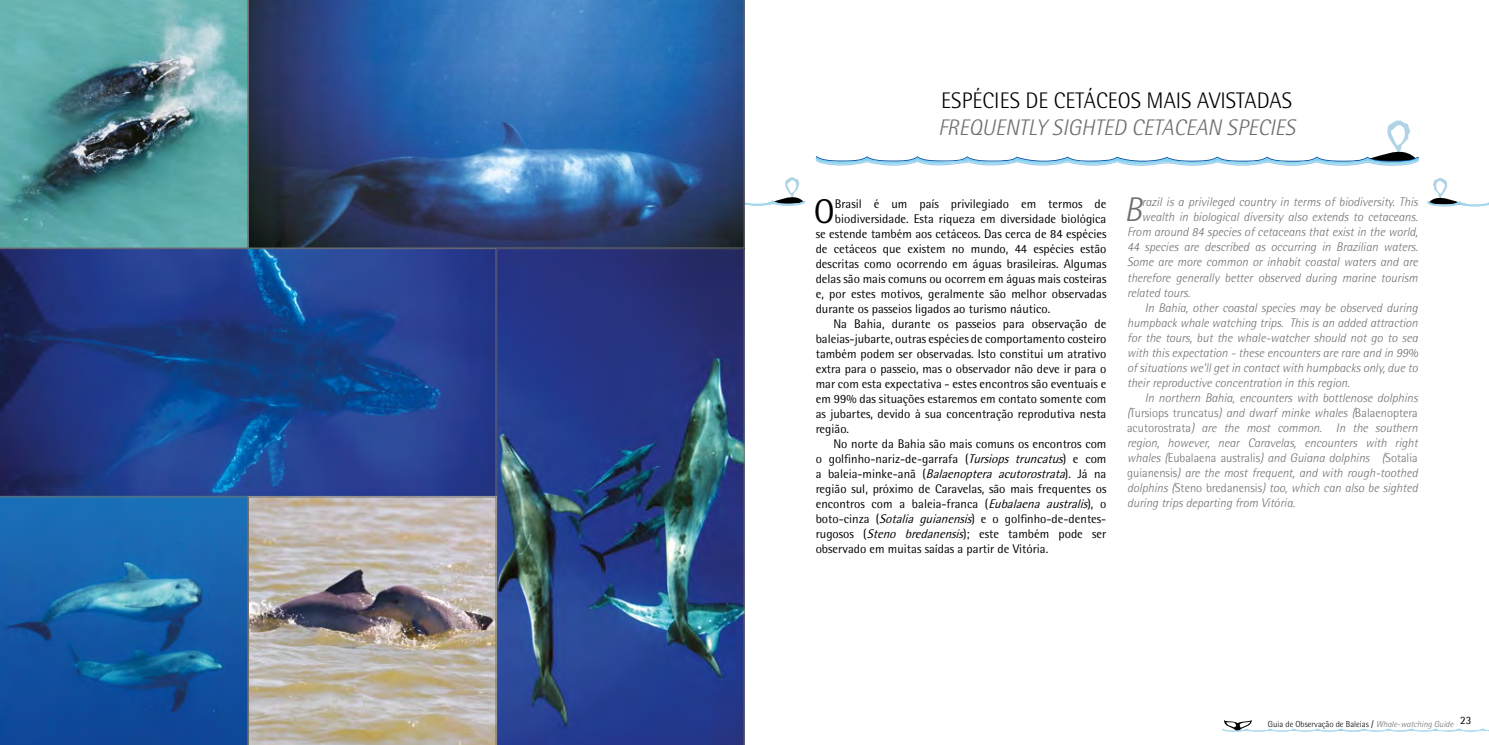
<style>
.page{position:relative;width:1489px;height:745px;background:#fff}
.page>*{position:absolute;margin:0;border:0;box-sizing:border-box;transform-origin:0 0}
.t1{font:34.25px "Rotis Semi Sans Std";color:#000}
.t2{font:italic 300 34.25px "Rotis Semi Sans Std";color:#706f6f}
.t3{font:italic 300 22.5px "Rotis Semi Sans Std";color:#706f6f}
.t4{font:300 22.5px "Rotis Semi Sans Std";color:#000}
.t5{font:12.5px "Rotis Semi Sans Std";color:#000}
.t6{font:italic 300 12.5px "Rotis Semi Sans Std";color:#706f6f}
.t7{font:300 12.5px "Rotis Semi Sans Std";color:#706f6f}
.t8{font:italic 12.5px "Rotis Semi Sans Std";color:#000}
.t9{font:300 8.75px "Rotis Semi Sans Std";color:#000}
.s1{font-style:italic}
.s2{font-style:normal}
.s3{font-weight:400}
.s4{font-style:italic;color:#706f6f}
</style>
<div class="page">
<svg style="left:1222px;top:720px;width:266px;height:11px"></svg>
<svg style="left:744px;top:177px;width:61px;height:29px"></svg>
<img style="left:496px;top:248px;width:248px;height:496px">
<svg style="left:0;top:0;width:248px;height:248px;background:#5d9d9f"></svg>
<svg style="left:248px;top:0;width:496px;height:248px;background:#315b92"></svg>
<svg style="left:0;top:248px;width:496px;height:248px;background:#1f3e89"></svg>
<svg style="left:0;top:496px;width:248px;height:248px;background:#185fa6"></svg>
<img style="left:248px;top:496px;width:248px;height:248px">
<svg style="left:815px;top:120px;width:604px;height:46px"></svg>
<svg style="left:1427px;top:178px;width:61px;height:29px"></svg>
<h2 class="t4" style="left:941px;top:87px;width:352px">ESPÉCIES DE CETÁCEOS MAIS AVISTADAS</h2>
<h2 class="t3" style="left:938px;top:114px;width:359px">FREQUENTLY SIGHTED CETACEAN SPECIES</h2>
<h1 class="t1" style="left:814px;top:191px;width:22px">O</h1>
<p class="t5" style="left:834px;top:196px;width:273px">Brasil é um país privilegiado em termos de</p>
<p class="t5" style="left:834px;top:211px;width:273px">biodiversidade. Esta riqueza em diversidade biológica</p>
<p class="t5" style="left:815px;top:226px;width:292px">se estende também aos cetáceos. Das cerca de 84 espécies</p>
<p class="t5" style="left:815px;top:241px;width:292px">de cetáceos que existem no mundo, 44 espécies estão</p>
<p class="t5" style="left:815px;top:256px;width:292px">descritas como ocorrendo em águas brasileiras. Algumas</p>
<p class="t5" style="left:815px;top:271px;width:292px">delas são mais comuns ou ocorrem em águas mais costeiras</p>
<p class="t5" style="left:815px;top:286px;width:292px">e, por estes motivos, geralmente são melhor observadas</p>
<p class="t5" style="left:815px;top:301px;width:236px">durante os passeios ligados ao turismo náutico.</p>
<p class="t5" style="left:833px;top:316px;width:274px">Na Bahia, durante os passeios para observação de</p>
<p class="t5" style="left:815px;top:331px;width:292px">baleias-jubarte, outras espécies de comportamento costeiro</p>
<p class="t5" style="left:815px;top:346px;width:292px">também podem ser observadas. Isto constitui um atrativo</p>
<p class="t5" style="left:815px;top:361px;width:292px">extra para o passeio, mas o observador não deve ir para o</p>
<p class="t5" style="left:815px;top:376px;width:292px">mar com esta expectativa - estes encontros são eventuais e</p>
<p class="t5" style="left:815px;top:391px;width:292px">em 99% das situações estaremos em contato somente com</p>
<p class="t5" style="left:815px;top:406px;width:292px">as jubartes, devido à sua concentração reprodutiva nesta</p>
<p class="t5" style="left:815px;top:421px;width:35px">região.</p>
<p class="t5" style="left:833px;top:436px;width:274px">No norte da Bahia são mais comuns os encontros com</p>
<p class="t5" style="left:815px;top:451px;width:292px">o golfinho-nariz-de-garrafa (<span class="s1">Tursiops truncatus</span>) e com</p>
<p class="t8" style="left:815px;top:466px;width:292px"><span class="s2">a b a l e i a - m i n k e - a n ã (</span> Balaenoptera acutorostrata<span class="s2">) . J á n a</span></p>
<p class="t5" style="left:815px;top:481px;width:292px">região sul, próximo de Caravelas, são mais frequentes os</p>
<p class="t5" style="left:815px;top:496px;width:292px">encontros com a baleia-franca (<span class="s1">Eubalaena australis</span>), o</p>
<p class="t5" style="left:815px;top:511px;width:292px">boto-cinza (<span class="s1">Sotalia guianensis</span>) e o golfinho-de-dentes-</p>
<p class="t5" style="left:815px;top:526px;width:292px">rugosos (<span class="s1">Steno bredanensis</span>); este também pode ser</p>
<p class="t5" style="left:815px;top:541px;width:234px">observado em muitas saídas a partir de Vitória.</p>
<h1 class="t2" style="left:1123px;top:189px;width:19px">B</h1>
<p class="t6" style="left:1141px;top:195px;width:277px">razil is a privileged country in terms of biodiversity. This</p>
<p class="t6" style="left:1141px;top:210px;width:277px">wealth in biological diversity also extends to cetaceans.</p>
<p class="t6" style="left:1126px;top:225px;width:292px">From around 84 species of cetaceans that exist in the world,</p>
<p class="t6" style="left:1126px;top:240px;width:292px">44 species are described as occurring in Brazilian waters.</p>
<p class="t6" style="left:1126px;top:255px;width:292px">Some are more common or inhabit coastal waters and are</p>
<p class="t6" style="left:1126px;top:270px;width:292px">therefore generally better observed during marine tourism</p>
<p class="t6" style="left:1126px;top:285px;width:64px">related tours.</p>
<p class="t6" style="left:1144px;top:300px;width:274px">In Bahia, other coastal species may be observed during</p>
<p class="t6" style="left:1126px;top:315px;width:292px">humpback whale watching trips. This is an added attraction</p>
<p class="t6" style="left:1126px;top:330px;width:292px">for the tours, but the whale-watcher should not go to sea</p>
<p class="t6" style="left:1126px;top:345px;width:292px">with this expectation - these encounters are rare and in 99%</p>
<p class="t6" style="left:1126px;top:360px;width:292px">of situations we’ll get in contact with humpbacks only, due to</p>
<p class="t6" style="left:1126px;top:375px;width:224px">their reproductive concentration in this region.</p>
<p class="t6" style="left:1144px;top:390px;width:274px">In northern Bahia, encounters with bottlenose dolphins</p>
<p class="t7" style="left:1126px;top:405px;width:292px"><span class="s1">(</span>Tursiops truncatus<span class="s1">) and dwarf minke whales (</span>Balaenoptera</p>
<p class="t6" style="left:1126px;top:420px;width:292px"><span class="s2">acutorostrata</span>) are the most common. In the southern</p>
<p class="t6" style="left:1126px;top:435px;width:292px">region, however, near Caravelas, encounters with right</p>
<p class="t6" style="left:1126px;top:450px;width:292px">whales (<span class="s2">Eubalaena australis</span>) and Guiana dolphins (<span class="s2">Sotalia</span></p>
<p class="t6" style="left:1126px;top:465px;width:292px"><span class="s2">guianensis</span>) are the most frequent, and with rough-toothed</p>
<p class="t6" style="left:1126px;top:480px;width:292px">dolphins (<span class="s2">Steno bredanensis</span>) too, which can also be sighted</p>
<p class="t6" style="left:1126px;top:495px;width:169px">during trips departing from Vitória.</p>
<p class="t9" style="left:1267px;top:718px;width:205px">Guia de Observação de Baleias <span class="s3">/</span> <span class="s4">Whale-watching Guide</span> <sup>23</sup></p>
</div>
